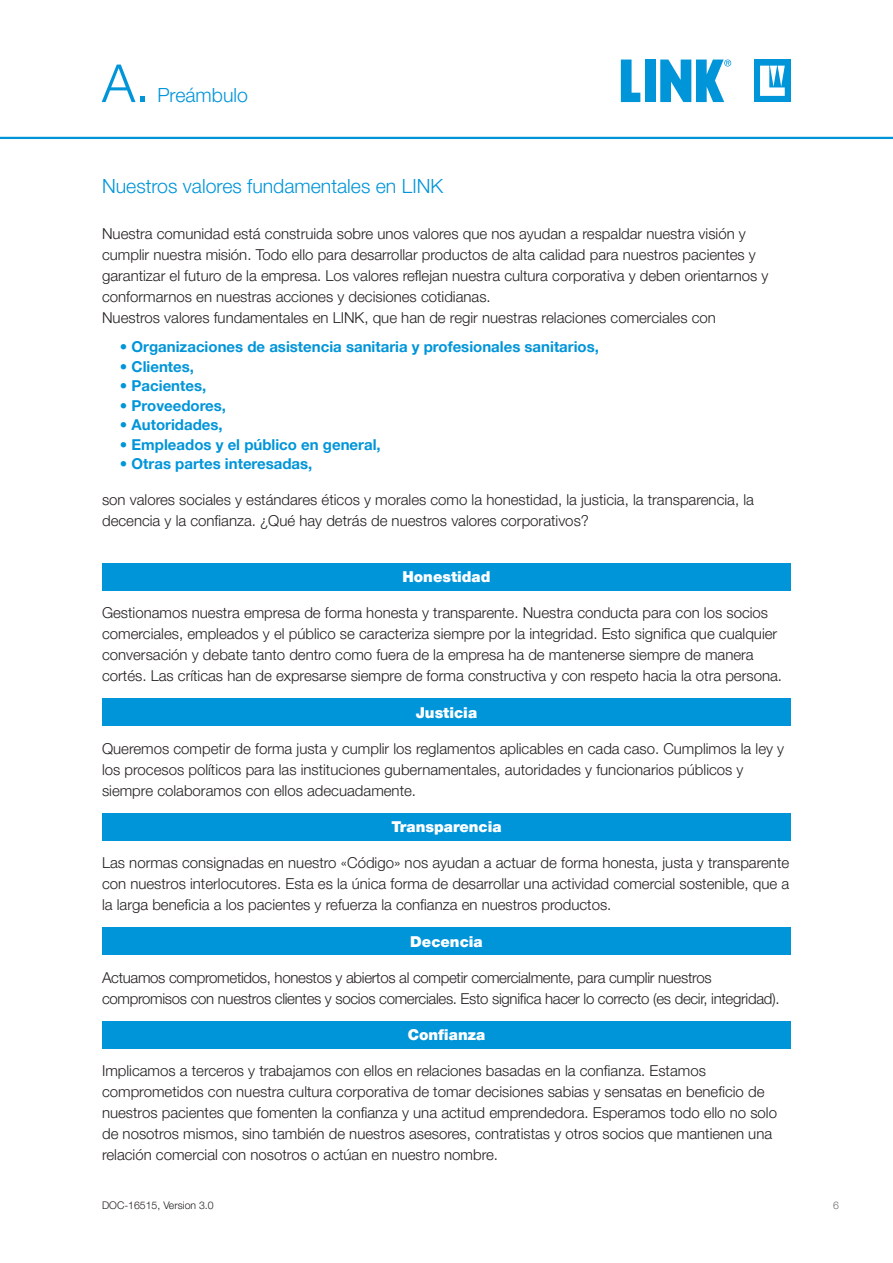
<style>
.page{position:relative;width:893px;height:1263px;background:#fff}
.page>*{position:absolute;margin:0;border:0;box-sizing:border-box;transform-origin:0 0}
.t1{font:300 52.5px "Helvetica Neue LT Pro";color:#0095d9}
.t2{font:300 19.5px "Helvetica Neue LT Pro";color:#0095d9}
.t3{font:300 15px/21px "Helvetica Neue LT Pro";color:#231f20}
.t4{font:300 15px/21px "Helvetica Neue LT Pro";letter-spacing:-.02em;color:#231f20}
.t5{font:700 15px "Helvetica Neue LT Pro";color:#0095d9}
.t6{font:900 15px "Helvetica Neue LT Pro";color:#fff}
.t7{font:300 10.5px "Helvetica Neue LT Pro";color:#231f20}
.t8{font:300 10.5px "Helvetica Neue LT Pro";color:#6c6d70}
.s1{font-weight:300}
</style>
<div class="page">
<hr style="left:0;top:137px;width:893px;height:2px;background:#0095d9">
<div style="left:102px;top:563px;width:689px;height:28px;background:#0095d9"></div>
<div style="left:102px;top:698px;width:689px;height:28px;background:#0095d9"></div>
<div style="left:102px;top:813px;width:689px;height:27px;background:#0095d9"></div>
<div style="left:102px;top:927px;width:689px;height:28px;background:#0095d9"></div>
<div style="left:102px;top:1021px;width:689px;height:27px;background:#0095d9"></div>
<div style="left:754px;top:60px;width:37px;height:42px;background:#0095d9"></div>
<svg style="left:760px;top:66px;width:25px;height:30px"></svg>
<svg style="left:621px;top:60px;width:19px;height:42px"></svg>
<div style="left:645px;top:60px;width:11px;height:42px;background:#0095d9"></div>
<svg style="left:660px;top:60px;width:71px;height:42px"></svg>
<h1 class="t1" style="left:102px;top:51px;width:49px">A.</h1>
<h2 class="t2" style="left:157px;top:83px;width:92px">Preámbulo</h2>
<h2 class="t2" style="left:102px;top:175px;width:342px">Nuestros valores fundamentales en LINK</h2>
<p class="t3" style="left:102px;top:222px;width:668px">Nuestra comunidad está construida sobre unos valores que nos ayudan a respaldar nuestra visión y cumplir nuestra misión. Todo ello para desarrollar productos de alta calidad para nuestros pacientes y garantizar el futuro de la empresa. Los valores reflejan nuestra cultura corporativa y deben orientarnos y conformarnos en nuestras acciones y decisiones cotidianas.<br>Nuestros valores fundamentales en LINK, que han de regir nuestras relaciones comerciales con</p>
<p class="t5" style="left:120px;top:337px;width:481px"><span class="s1">•</span> Organizaciones de asistencia sanitaria y profesionales sanitarios,</p>
<p class="t5" style="left:120px;top:357px;width:76px"><span class="s1">•</span> Clientes,</p>
<p class="t5" style="left:120px;top:376px;width:88px"><span class="s1">•</span> Pacientes,</p>
<p class="t5" style="left:120px;top:396px;width:108px">• Proveedores,</p>
<p class="t5" style="left:120px;top:415px;width:104px">• Autoridades,</p>
<p class="t5" style="left:120px;top:435px;width:262px">• Empleados y el público en general,</p>
<p class="t5" style="left:120px;top:454px;width:194px">• Otras partes interesadas,</p>
<p class="t3" style="left:102px;top:489px;width:653px">son valores sociales y estándares éticos y morales como la honestidad, la justicia, la transparencia, la decencia y la confianza. ¿Qué hay detrás de nuestros valores corporativos?</p>
<p class="t6" style="left:402px;top:568px;width:90px">Honestidad</p>
<p class="t3" style="left:102px;top:602px;width:681px">Gestionamos nuestra empresa de forma honesta y transparente. Nuestra conducta para con los socios comerciales, empleados y el público se caracteriza siempre por la integridad. Esto significa que cualquier conversación y debate tanto dentro como fuera de la empresa ha de mantenerse siempre de manera cortés. Las críticas han de expresarse siempre de forma constructiva y con respeto hacia la otra persona.</p>
<p class="t6" style="left:416px;top:703px;width:63px">Justicia</p>
<p class="t3" style="left:102px;top:738px;width:684px">Queremos competir de forma justa y cumplir los reglamentos aplicables en cada caso. Cumplimos la ley y los procesos políticos para las instituciones gubernamentales, autoridades y funcionarios públicos y siempre colaboramos con ellos adecuadamente.</p>
<p class="t6" style="left:391px;top:818px;width:112px">Transparencia</p>
<p class="t3" style="left:102px;top:852px;width:689px;text-align:justify">Las normas consignadas en nuestro «Código» nos ayudan a actuar de forma honesta, justa y transparente con nuestros interlocutores. Esta es la única forma de desarrollar una actividad comercial sostenible, que a la larga beneficia a los pacientes y refuerza la confianza en nuestros productos.</p>
<p class="t6" style="left:410px;top:932px;width:74px">Decencia</p>
<p class="t4" style="left:102px;top:966px;width:679px">Actuamos comprometidos, honestos y abiertos al competir comercialmente, para cumplir nuestros compromisos con nuestros clientes y socios comerciales. Esto significa hacer lo correcto (es decir, integridad).</p>
<p class="t6" style="left:408px;top:1025px;width:79px">Confianza</p>
<p class="t3" style="left:102px;top:1060px;width:676px">Implicamos a terceros y trabajamos con ellos en relaciones basadas en la confianza. Estamos comprometidos con nuestra cultura corporativa de tomar decisiones sabias y sensatas en beneficio de nuestros pacientes que fomenten la confianza y una actitud emprendedora. Esperamos todo ello no solo de nosotros mismos, sino también de nuestros asesores, contratistas y otros socios que mantienen una relación comercial con nosotros o actúan en nuestro nombre.</p>
<p class="t7" style="left:102px;top:1199px;width:113px">DOC-16515, Version 3.0</p>
<p class="t8" style="left:833px;top:1198px;width:7px">6</p>
</div>
